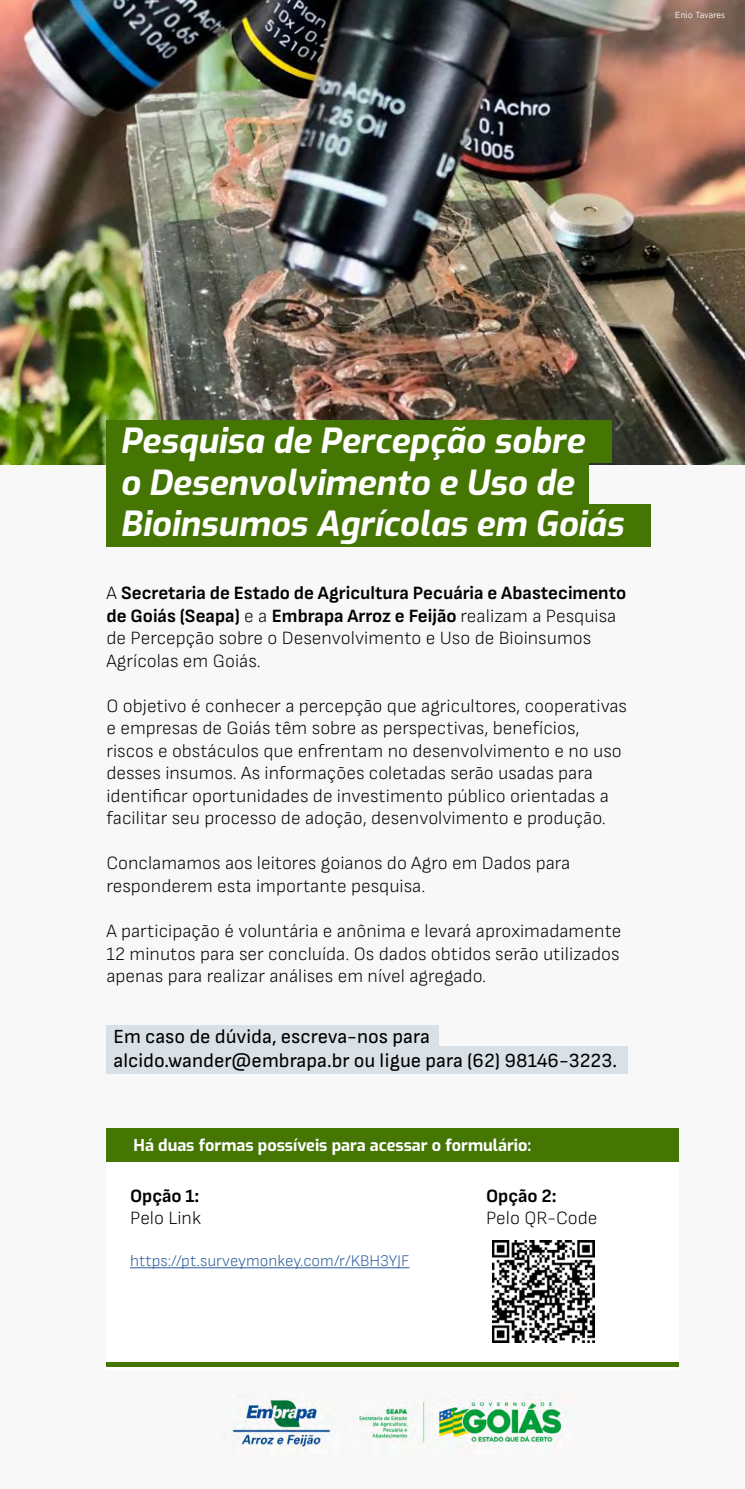
<style>
.page{position:relative;width:745px;height:1489px;background:#fff}
.page>*{position:absolute;margin:0;border:0;box-sizing:border-box;transform-origin:0 0}
.t1{font:italic 700 34.5px/41.4px "Exo";color:#fff}
.t2{font:20px/24px "Sofia Sans";color:#000}
.t3{font:300 18.75px/22.5px "Sofia Sans";color:#000}
.t4{font:700 18.75px/22.5px "Sofia Sans";color:#000}
.t5{font:700 16.25px "Exo";color:#fff}
.t6{font:300 16.25px "Sofia Sans";color:#275b9b}
.t7{font:8.75px "Gotham";letter-spacing:.02em;color:#fff;scale:.89 1}
.s1{font-weight:300}
</style>
<div class="page">
<div style="left:0;top:0;width:744px;height:1488px;background:#f8f8f8"></div>
<img style="left:0;top:0;width:744px;height:464px">
<div style="left:106px;top:420px;width:505px;height:43px;background:#457603"></div>
<div style="left:106px;top:504px;width:544px;height:43px;background:#457603"></div>
<div style="left:106px;top:1025px;width:332px;height:22px;background:#dae1e6"></div>
<div style="left:106px;top:1046px;width:521px;height:28px;background:#dae1e6"></div>
<div style="left:106px;top:461px;width:482px;height:43px;background:#457603"></div>
<img style="left:231px;top:1400px;width:334px;height:49px">
<div style="left:106px;top:1127px;width:572px;height:241px;background:#fff"></div>
<div style="left:106px;top:1127px;width:572px;height:33px;background:#457603"></div>
<div style="left:106px;top:1361px;width:572px;height:5px;background:#457603"></div>
<hr style="left:130px;top:1267px;width:279px;height:1px;background:#275b9b">
<img style="left:492px;top:1240px;width:102px;height:102px">
<p class="t7" style="left:674px;top:10px;width:57px">Enio Tavares</p>
<h1 class="t1" style="left:120px;top:418px;width:504px">Pesquisa de Percepção sobre<br>o Desenvolvimento e Uso de<br>Bioinsumos Agrícolas em Goiás</h1>
<p class="t4" style="left:106px;top:582px;width:521px"><span class="s1">A</span> Secretaria de Estado de Agricultura Pecuária e Abastecimento de Goiás (Seapa) <span class="s1">e a</span> Embrapa Arroz e Feijão <span class="s1">realizam a Pesquisa de Percepção sobre o Desenvolvimento e Uso de Bioinsumos Agrícolas em Goiás.</span></p>
<p class="t3" style="left:106px;top:694px;width:522px">O objetivo é conhecer a percepção que agricultores, cooperativas e empresas de Goiás têm sobre as perspectivas, benefícios, riscos e obstáculos que enfrentam no desenvolvimento e no uso desses insumos. As informações coletadas serão usadas para identificar oportunidades de investimento público orientadas a facilitar seu processo de adoção, desenvolvimento e produção.</p>
<p class="t3" style="left:106px;top:851px;width:465px">Conclamamos aos leitores goianos do Agro em Dados para responderem esta importante pesquisa.</p>
<p class="t3" style="left:106px;top:919px;width:516px;text-align:justify">A participação é voluntária e anônima e levará aproximadamente 12 minutos para ser concluída. Os dados obtidos serão utilizados apenas para realizar análises em nível agregado.</p>
<p class="t2" style="left:113px;top:1023px;width:504px">Em caso de dúvida, escreva-nos para alcido.wander@embrapa.br ou ligue para (62) 98146-3223.</p>
<p class="t5" style="left:133px;top:1132px;width:399px">Há duas formas possíveis para acessar o formulário:</p>
<p class="t4" style="left:130px;top:1184px;width:71px">Opção 1:</p>
<p class="t3" style="left:130px;top:1206px;width:72px">Pelo Link</p>
<p class="t6" style="left:130px;top:1251px;width:281px">https://pt.surveymonkey.com/r/KBH3YJF</p>
<p class="t4" style="left:485px;top:1184px;width:72px">Opção 2:</p>
<p class="t3" style="left:485px;top:1206px;width:113px">Pelo QR-Code</p>
</div>
